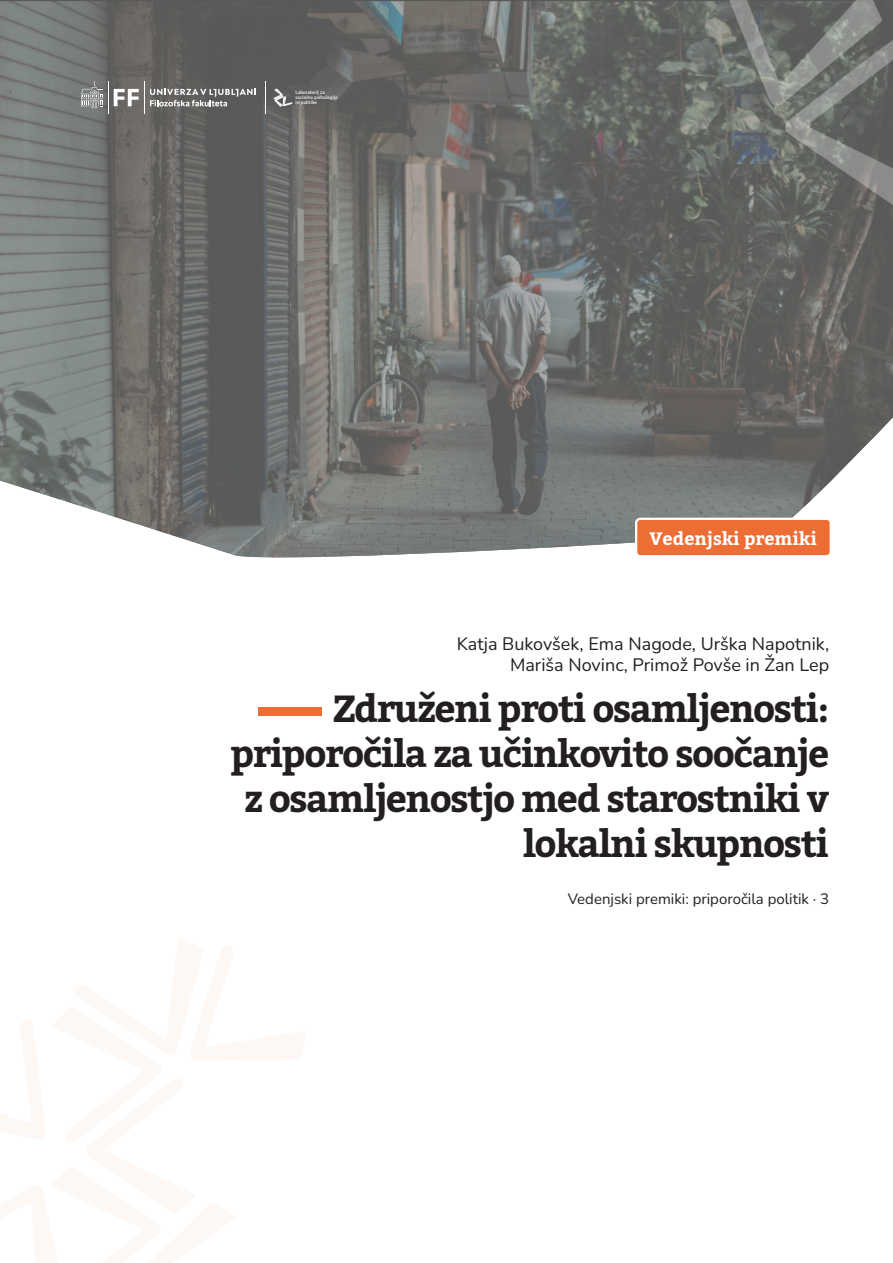
<style>
.page{position:relative;width:893px;height:1263px;background:#fff}
.page>*{position:absolute;margin:0;border:0;box-sizing:border-box;transform-origin:0 0}
.t1{font:700 37.5px/45px "Bitter";letter-spacing:-.04em;color:#231f20;text-align:right}
.t2{font:18px/21.6px "Nunito";color:#231f20;text-align:right}
.t3{font:700 18px "Bitter";color:#fff}
.Besedilo{font:15px "Nunito";color:#231f20}
.t4{font:4.65px/4.7px "Enra Semi Var Roman";color:#fff}
</style>
<div class="page">
<div style="left:258px;top:707px;width:63px;height:9px;background:#ed6d34"></div>
<svg style="left:0;top:0;width:893px;height:558px;background:#737572"></svg>
<hr style="left:265px;top:81px;width:1px;height:33px;background:#fff">
<svg style="left:274px;top:89px;width:18px;height:18px"></svg>
<hr style="left:144px;top:81px;width:1px;height:33px;background:#fff">
<svg style="left:150px;top:89px;width:106px;height:17px;background:#898887"></svg>
<svg style="left:114px;top:89px;width:25px;height:17px"></svg>
<svg style="left:81px;top:81px;width:22px;height:27px"></svg>
<hr style="left:108px;top:81px;width:1px;height:33px;background:#fff">
<div style="left:636px;top:519px;width:195px;height:37px;background:#ed6d34;border-radius:4px"></div>
<div style="left:635px;top:518px;width:197px;height:39px;border:2px solid #fff;border-radius:4px"></div>
<svg style="left:717px;top:0;width:176px;height:209px;background:#717471"></svg>
<p class="t4" style="left:296px;top:90px;width:43px">Laboratorij za socialno psihologijo in politike</p>
<p class="t3" style="left:650px;top:526px;width:169px">Vedenjski premiki</p>
<p class="t2" style="left:457px;top:632px;width:374px">Katja Bukovšek, Ema Nagode, Urška Napotnik,<br>Mariša Novinc, Primož Povše in Žan Lep</p>
<p class="t1" style="left:230px;top:688px;width:600px">Združeni proti osamljenosti: priporočila za učinkovito soočanje z osamljenostjo med starostniki v lokalni skupnosti</p>
<p class="Besedilo" style="left:568px;top:889px;width:263px">Vedenjski premiki: priporočila politik · 3</p>
</div>
